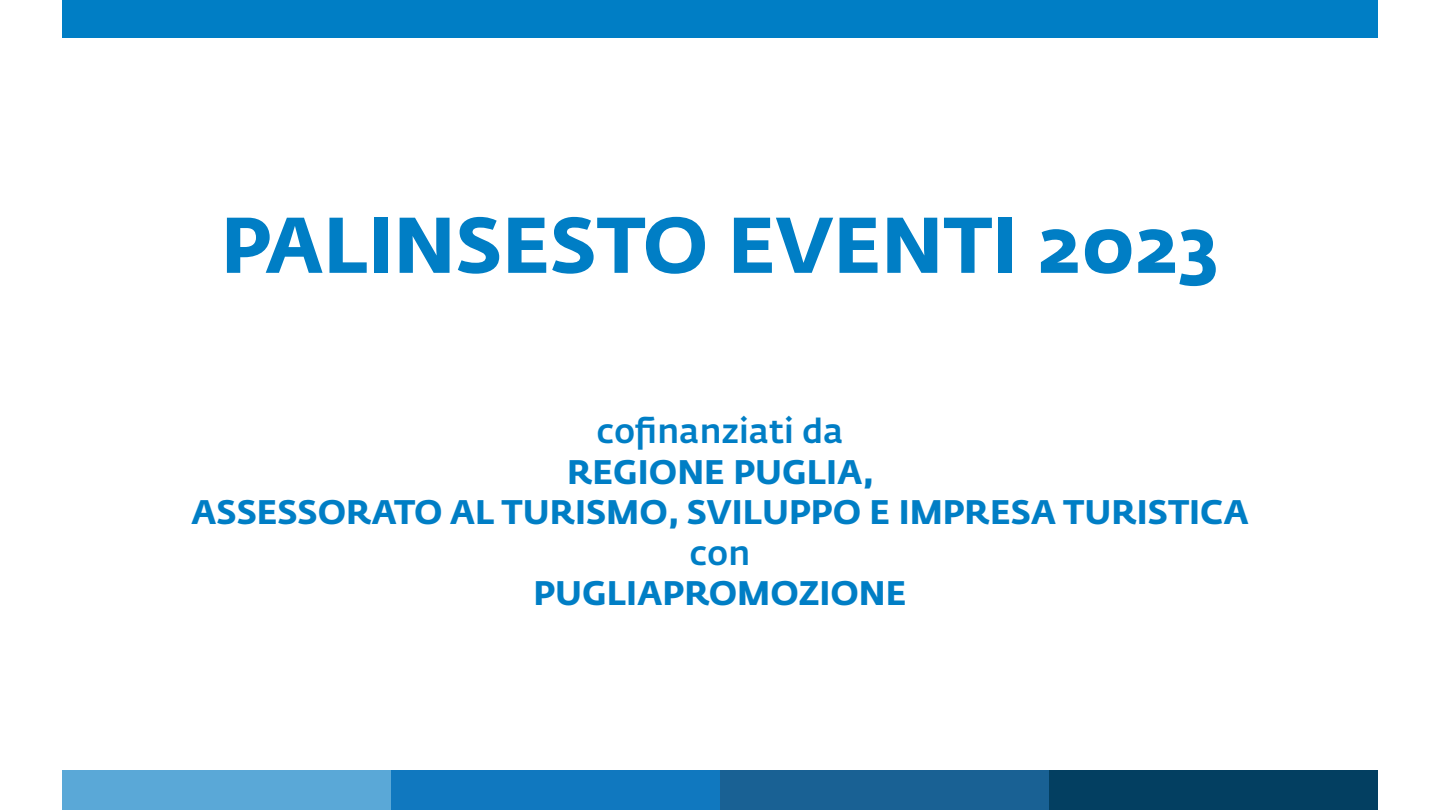
<style>
.page{position:relative;width:1440px;height:810px;background:#fff}
.page>*{position:absolute;margin:0;border:0;box-sizing:border-box;transform-origin:0 0}
.t1{font:700 78px "Fedra Sans Std";color:#007ec5}
.t2{font:700 33.75px/40.5px "Fedra Sans Std";color:#007ec5;text-align:center}
.t3{font:500 33.75px "Fedra Sans Std";color:#007ec5}
</style>
<div class="page">
<div style="left:62px;top:0;width:1316px;height:38px;background:#007ec5"></div>
<div style="left:1049px;top:771px;width:329px;height:39px;background:#033f61"></div>
<div style="left:720px;top:771px;width:329px;height:39px;background:#196194"></div>
<div style="left:391px;top:771px;width:329px;height:39px;background:#1078bf"></div>
<div style="left:62px;top:771px;width:329px;height:39px;background:#5aa8d7"></div>
<h1 class="t1" style="left:221px;top:197px;width:1000px">PALINSESTO EVENTI 2023</h1>
<p class="t3" style="left:597px;top:410px;width:248px">cofinanziati da</p>
<p class="t2" style="left:191px;top:452px;width:1059px">REGIONE PUGLIA,<br>ASSESSORATO AL TURISMO, SVILUPPO E IMPRESA TURISTICA</p>
<p class="t3" style="left:690px;top:532px;width:62px">con</p>
<p class="t2" style="left:533px;top:573px;width:374px">PUGLIAPROMOZIONE</p>
</div>
